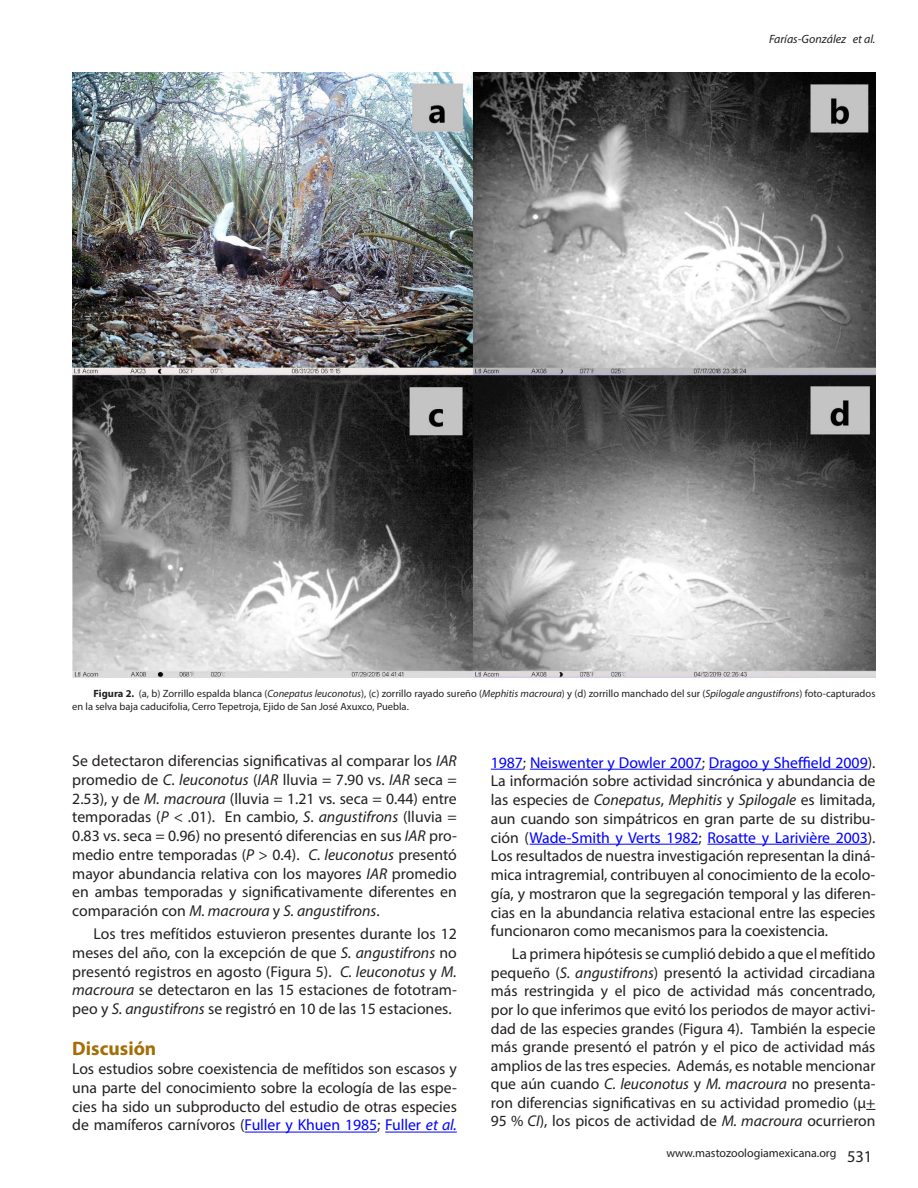
<style>
.page{position:relative;width:918px;height:1188px;background:#fff}
.page>*{position:absolute;margin:0;border:0;box-sizing:border-box;transform-origin:0 0}
.t1{font:700 19.5px "Myriad Pro";color:#a46d05}
.t2{font:15.75px/18.8px "Myriad Pro";letter-spacing:-.005em;color:#231f20;text-align:justify}
.t3{font:15.6px/18.6px "Myriad Pro";color:#231f20;text-align:justify}
.t4{font:12px "Myriad Pro";color:#231f20}
.t5{font:italic 12px "Myriad Pro";color:#231f20}
.t6{font:10.5px/13.5px "Myriad Pro";color:#231f20}
.s1{font-weight:700}
.s2{font-style:italic}
.s3{color:#00f}
.s4{font-style:italic;color:#00f}
.s5{font-size:15.6px}
.s6{font-size:16.5px}
</style>
<div class="page">
<hr style="left:245px;top:1132px;width:132px;height:1px;background:#00f">
<hr style="left:385px;top:1132px;width:72px;height:1px;background:#00f">
<hr style="left:491px;top:769px;width:32px;height:1px;background:#00f">
<hr style="left:530px;top:769px;width:172px;height:1px;background:#00f">
<hr style="left:709px;top:769px;width:159px;height:1px;background:#00f">
<hr style="left:530px;top:844px;width:169px;height:1px;background:#00f">
<hr style="left:707px;top:844px;width:161px;height:1px;background:#00f">
<img style="left:72px;top:72px;width:803px;height:606px">
<p class="t5" style="left:769px;top:32px;width:108px">Farías-González et al.</p>
<p class="t6" style="left:72px;top:686px;width:805px;text-indent:21px"><span class="s1">Figura 2.</span> (a, b) Zorrillo espalda blanca (<span class="s2">Conepatus leuconotus</span>), (c) zorrillo rayado sureño (<span class="s2">Mephitis macroura</span>) y (d) zorrillo manchado del sur (<span class="s2">Spilogale angustifrons</span>) foto-capturados en la selva baja caducifolia, Cerro Tepetroja, Ejido de San José Axuxco, Puebla.</p>
<p class="t2" style="left:72px;top:751px;width:386px">Se detectaron diferencias significativas al comparar los <span class="s2">IAR </span>promedio de <span class="s2">C</span>. <span class="s2">leuconotus</span> (<span class="s2">IAR</span> lluvia = 7.90 vs. <span class="s2">IAR</span> seca = 2.53), y de <span class="s2">M. macroura</span> (lluvia = 1.21 vs. seca = 0.44) entre temporadas (<span class="s2">P</span> &lt; .01). En cambio, <span class="s2">S</span>. <span class="s2">angustifrons</span> (lluvia = 0.83 vs. seca = 0.96) no presentó diferencias en sus <span class="s2">IAR</span> pro&shy;medio entre temporadas (<span class="s2">P</span> &gt; 0.4). <span class="s2">C. leuconotus</span> presentó mayor abundancia relativa con los mayores <span class="s2">IAR</span> promedio en ambas temporadas y significativamente diferentes en comparación con <span class="s2">M. macroura</span> y <span class="s2">S. angustifrons</span>.</p>
<p class="t2" style="left:72px;top:924px;width:386px;text-indent:21px">Los tres mefítidos estuvieron presentes durante los 12 meses del año, con la excepción de que <span class="s2">S. angustifrons</span> no presentó registros en agosto (Figura 5). <span class="s2">C. leuconotus</span> y <span class="s2">M. macroura</span> se detectaron en las 15 estaciones de fototram&shy;peo y <span class="s2">S. angustifrons</span> se registró en 10 de las 15 estaciones.</p>
<p class="t1" style="left:72px;top:1036px;width:86px">Discusión</p>
<p class="t2" style="left:72px;top:1059px;width:386px">Los estudios sobre coexistencia de mefítidos son escasos y una parte del conocimiento sobre la ecología de las espe&shy;cies ha sido un subproducto del estudio de otras especies de mamíferos carnívoros (<span class="s3">Fuller y Khuen 1985</span>; <span class="s3">Fuller</span> <span class="s4">et al.</span></p>
<p class="t2" style="left:491px;top:753px;width:386px"><span class="s3">1987</span>; <span class="s3">Neiswenter y Dowler 2007</span>; <span class="s3">Dragoo y Sheffield 2009</span>).<br>La información sobre actividad sincrónica y abundancia de las especies de <span class="s2">Conepatus</span>, <span class="s2">Mephitis</span> y <span class="s2">Spilogale</span> es limitada, aun cuando son simpátricos en gran parte de su distribu&shy;ción (<span class="s3">Wade-Smith y Verts 1982</span>; <span class="s3">Rosatte y Larivière 2003</span>).<br>Los resultados de nuestra investigación representan la diná&shy;mica intragremial, contribuyen al conocimiento de la ecolo&shy;gía, y mostraron que la segregación temporal y las diferen&shy;cias en la abundancia relativa estacional entre las especies funcionaron como mecanismos para la coexistencia.</p>
<p class="t2" style="left:512px;top:944px;width:365px">La primera hipótesis se cumplió debido a que el mefí<span class="s5">tido</span></p>
<p class="t3" style="left:491px;top:963px;width:386px">pequeño (<span class="s2">S. angustifrons</span>) presentó la actividad circadiana más restringida y el pico de actividad más concentrado, por lo que inferimos que evitó los periodos de mayor activi&shy;dad de las especies grandes (Figura 4). También la especie más grande presentó el patrón y el pico de actividad más amplios de las tres especies. Además, es notable mencionar que aún cuando <span class="s2">C. leuconotus</span> y <span class="s2">M. macroura</span> no presenta&shy;ron diferencias significativas en su actividad promedio (µ+ 95 % <span class="s2">CI</span>), los picos de actividad de <span class="s2">M. macroura</span> ocurrieron</p>
<p class="t4" style="left:666px;top:1146px;width:208px">www.mastozoologiamexicana.org <span class="s6">531</span></p>
</div>
